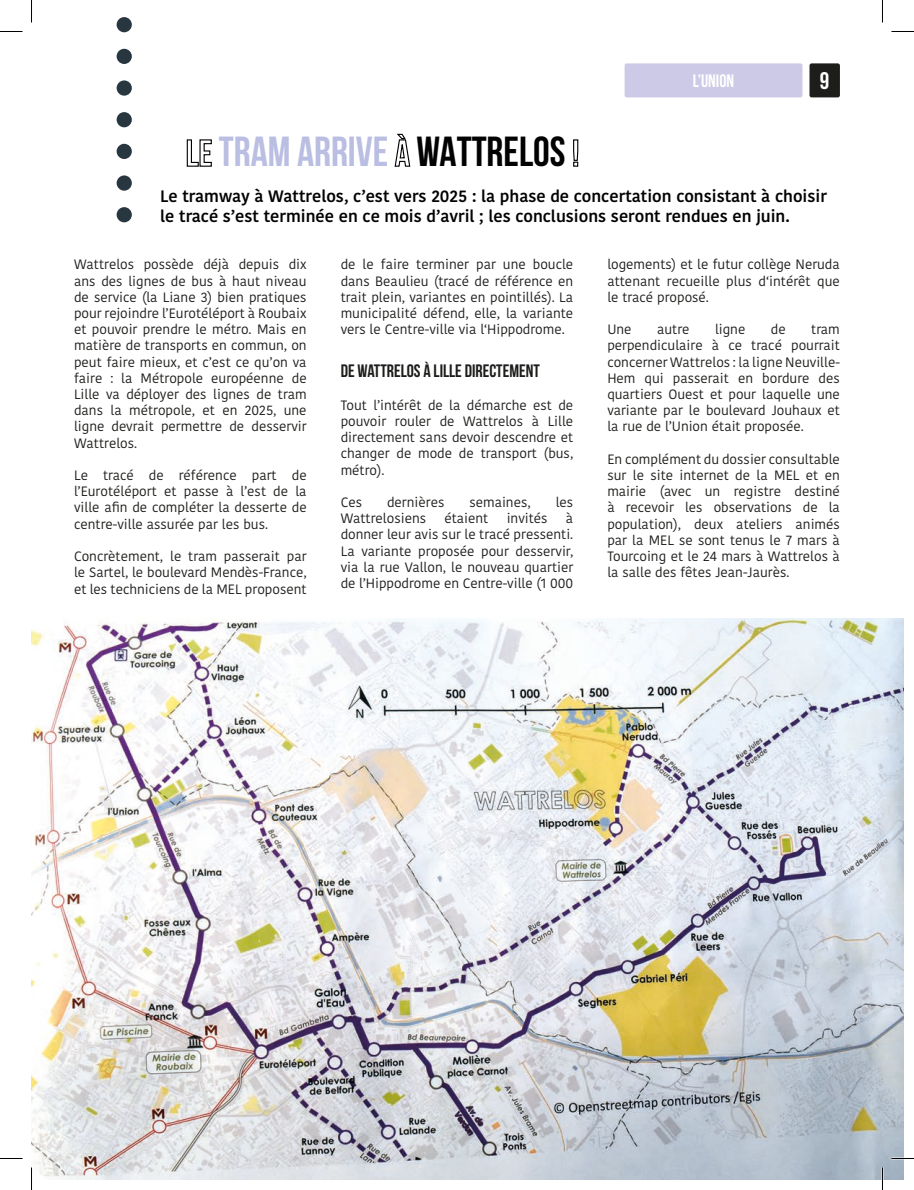
<style>
.page{position:relative;width:914px;height:1190px;background:#fff}
.page>*{position:absolute;margin:0;border:0;box-sizing:border-box;transform-origin:0 0}
.t1{font:700 42px "Bebas Neue";color:#b9bee2}
.t2{font:700 24px "Bebas Neue";color:#fff}
.t3{font:18px "Bebas Neue";color:#1d1d1b}
.t4{font:700 18px "Bebas Neue";color:#fff}
.t5{font:600 16.5px/19.8px "Kohinoor Bangla";color:#020203}
.t6{font:13.5px/16.2px "Kohinoor Bangla";color:#1d1d1b;text-align:justify}
.s1{font-size:37.5px;color:#020203}
.s2{color:#020203}
</style>
<div class="page">
<div style="left:809px;top:63px;width:30px;height:34px;background:#1d1d1b;border-radius:2px"></div>
<div style="left:624px;top:63px;width:178px;height:34px;background:#cccae6;border-radius:2px"></div>
<img style="left:31px;top:618px;width:872px;height:561px">
<div style="left:117px;top:17px;width:15px;height:15px;background:#27363f;border-radius:50%"></div>
<div style="left:117px;top:49px;width:15px;height:15px;background:#27363f;border-radius:50%"></div>
<div style="left:117px;top:80px;width:15px;height:16px;background:#27363f;border-radius:50%"></div>
<div style="left:117px;top:112px;width:15px;height:15px;background:#27363f;border-radius:50%"></div>
<div style="left:117px;top:144px;width:15px;height:15px;background:#27363f;border-radius:50%"></div>
<div style="left:117px;top:175px;width:15px;height:16px;background:#27363f;border-radius:50%"></div>
<div style="left:117px;top:207px;width:15px;height:15px;background:#27363f;border-radius:50%"></div>
<hr style="left:891px;top:1157px;width:22px;height:2px;background:#fff">
<hr style="left:881px;top:1167px;width:2px;height:23px;background:#fff">
<svg style="left:0;top:31px;width:22px;height:1px"></svg>
<svg style="left:891px;top:31px;width:22px;height:1px"></svg>
<svg style="left:0;top:1158px;width:22px;height:1px"></svg>
<svg style="left:891px;top:1158px;width:22px;height:1px"></svg>
<svg style="left:31px;top:0;width:1px;height:22px"></svg>
<svg style="left:31px;top:1167px;width:1px;height:23px"></svg>
<svg style="left:882px;top:0;width:1px;height:22px"></svg>
<svg style="left:882px;top:1167px;width:1px;height:23px"></svg>
<p class="t4" style="left:692px;top:71px;width:43px">L’UNION</p>
<h2 class="t2" style="left:819px;top:68px;width:11px">9</h2>
<p class="t1" style="left:186px;top:129px;width:395px"><span class="s1">LE</span> TRAM ARRIVE <span class="s1">À</span> <span class="s2">WATTRELOS</span> <span class="s1">!</span></p>
<p class="t5" style="left:160px;top:186px;width:668px">Le tramway à Wattrelos, c’est vers 2025 : la phase de concertation consistant à choisir le tracé s’est terminée en ce mois d’avril ; les conclusions seront rendues en juin.</p>
<p class="t6" style="left:74px;top:256px;width:234px">Wattrelos possède déjà depuis dix ans des lignes de bus à haut niveau de service (la Liane 3) bien pratiques pour rejoindre l’Eurotéléport à Roubaix et pouvoir prendre le métro. Mais en matière de transports en commun, on peut faire mieux, et c’est ce qu’on va faire : la Métropole européenne de Lille va déployer des lignes de tram dans la métropole, et en 2025, une ligne devrait permettre de desservir Wattrelos.</p>
<p class="t6" style="left:74px;top:467px;width:234px">Le tracé de référence part de l’Eurotéléport et passe à l’est de la ville afin de compléter la desserte de centre-ville assurée par les bus.</p>
<p class="t6" style="left:74px;top:548px;width:234px">Concrètement, le tram passerait par le Sartel, le boulevard Mendès-France, et les techniciens de la MEL proposent</p>
<p class="t6" style="left:340px;top:256px;width:234px">de le faire terminer par une boucle dans Beaulieu (tracé de référence en trait plein, variantes en pointillés). La municipalité défend, elle, la variante vers le Centre-ville via l‘Hippodrome.</p>
<p class="t3" style="left:340px;top:361px;width:201px">DE WATTRELOS À LILLE DIRECTEMENT</p>
<p class="t6" style="left:340px;top:397px;width:234px">Tout l’intérêt de la démarche est de pouvoir rouler de Wattrelos à Lille directement sans devoir descendre et changer de mode de transport (bus, métro).</p>
<p class="t6" style="left:340px;top:494px;width:23px">Ces</p>
<p class="t6" style="left:387px;top:494px;width:59px">dernières</p>
<p class="t6" style="left:469px;top:494px;width:63px">semaines,</p>
<p class="t6" style="left:555px;top:494px;width:19px">les</p>
<p class="t6" style="left:340px;top:510px;width:87px">Wattrelosiens</p>
<p class="t6" style="left:444px;top:510px;width:45px">étaient</p>
<p class="t6" style="left:506px;top:510px;width:42px">invités</p>
<p class="t6" style="left:340px;top:510px;width:234px;text-indent:225px">à donner leur avis sur le tracé pressenti.<br>La variante proposée pour desservir, via la rue Vallon, le nouveau quartier de l’Hippodrome en Centre-ville (1 000</p>
<p class="t6" style="left:607px;top:256px;width:234px">logements) et le futur collège Neruda attenant recueille plus d‘intérêt que le tracé proposé.</p>
<p class="t6" style="left:607px;top:321px;width:26px">Une</p>
<p class="t6" style="left:657px;top:321px;width:34px">autre</p>
<p class="t6" style="left:715px;top:321px;width:32px">ligne</p>
<p class="t6" style="left:770px;top:321px;width:16px">de</p>
<p class="t6" style="left:607px;top:321px;width:234px;text-indent:204px">tram perpendiculaire à ce tracé pourrait concerner Wattrelos : la ligne Neuville-Hem qui passerait en bordure des quartiers Ouest et pour laquelle une variante par le boulevard Jouhaux et la rue de l’Union était proposée.</p>
<p class="t6" style="left:607px;top:451px;width:234px">En complément du dossier consultable sur le site internet de la MEL et en mairie (avec un registre destiné à recevoir les observations de la population), deux ateliers animés par la MEL se sont tenus le 7 mars à Tourcoing et le 24 mars à Wattrelos à la salle des fêtes Jean-Jaurès.</p>
</div>
